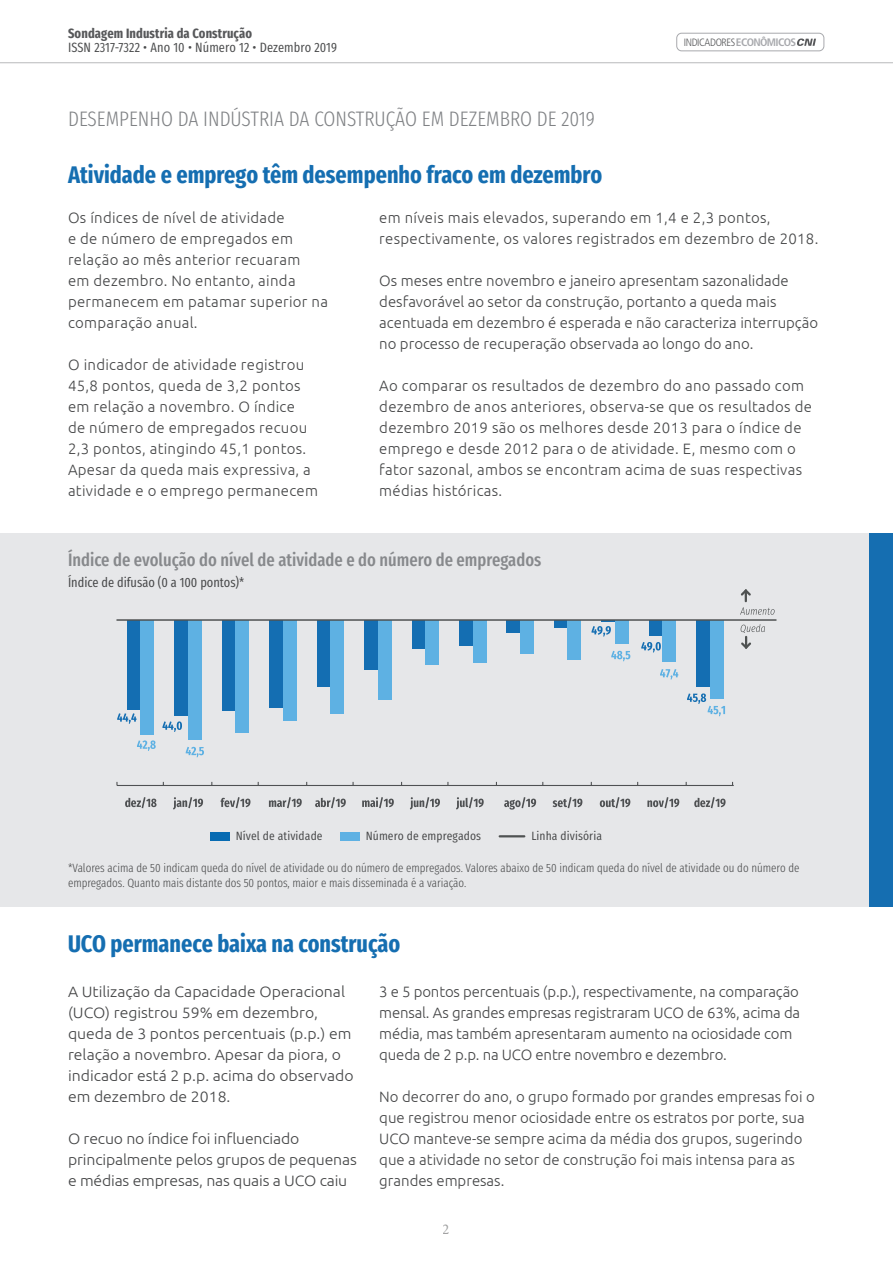
<style>
.page{position:relative;width:893px;height:1263px;background:#fff}
.page>*{position:absolute;margin:0;border:0;box-sizing:border-box;transform-origin:0 0}
.Titulo_da_capa{font:700 24px "Fira Sans Compressed";color:#156eb1}
.t1{font:300 21px "Fira Sans Compressed";color:#808285}
.Titulo_do_grafico{font:500 18px "Fira Sans Compressed";color:#87898c}
.Texto_corrido{font:300 15px/21px "Ubuntu";letter-spacing:.02em;color:#454647}
.Texto_corrido-2{font:300 15px/21px "Ubuntu";color:#454647}
.Texto_corrido-3{font:300 15px/21px "Ubuntu";color:#454647;scale:1.06 1}
.t2{font:15px "Minion Pro";color:#454647}
.t3{font:13.5px "Fira Sans Compressed";letter-spacing:.01em;color:#4b4c4d}
.t4{font:700 13.5px "Fira Sans Compressed";letter-spacing:.01em;color:#57585a}
.Subtitulo_do_grafico{font:13.5px "Fira Sans Compressed";color:#454647}
.t5{font:300 12px/15px "Fira Sans Compressed";color:#454647}
.Grafico_legenda{font:12px "Fira Sans Condensed";letter-spacing:.01em;color:#454647}
.t6{font:300 condensed 10.65px "Frutiger LT Pro";letter-spacing:-.035em;color:#57585a}
.s1{font-weight:700;font-size:10.8px;color:#a8a9ad}
</style>
<div class="page">
<hr style="left:0;top:62px;width:893px;height:1px;background:#808285">
<div style="left:676px;top:33px;width:148px;height:18px;border:1px solid #a8a9ad;border-radius:5px"></div>
<svg style="left:797px;top:39px;width:19px;height:7px"></svg>
<div style="left:0;top:534px;width:893px;height:373px;background:#e6e7e9"></div>
<div style="left:870px;top:534px;width:23px;height:373px;background:#156eb1"></div>
<div style="left:210px;top:832px;width:20px;height:8px;background:#076bb2"></div>
<div style="left:340px;top:832px;width:20px;height:8px;background:#5eb1e3"></div>
<hr style="left:500px;top:835px;width:24px;height:2px;background:#4f5252">
<div style="left:127px;top:620px;width:14px;height:89px;background:#146eb2"></div>
<div style="left:222px;top:620px;width:14px;height:91px;background:#146eb2"></div>
<div style="left:317px;top:620px;width:13px;height:67px;background:#146eb2"></div>
<div style="left:412px;top:620px;width:13px;height:29px;background:#146eb2"></div>
<div style="left:507px;top:620px;width:13px;height:13px;background:#146eb2"></div>
<div style="left:696px;top:620px;width:14px;height:67px;background:#146eb2"></div>
<div style="left:141px;top:620px;width:13px;height:115px;background:#5eb1e3"></div>
<div style="left:175px;top:620px;width:13px;height:95px;background:#146eb2"></div>
<div style="left:188px;top:620px;width:14px;height:119px;background:#5eb1e3"></div>
<div style="left:236px;top:620px;width:13px;height:113px;background:#5eb1e3"></div>
<div style="left:269px;top:620px;width:14px;height:88px;background:#146eb2"></div>
<div style="left:283px;top:620px;width:14px;height:100px;background:#5eb1e3"></div>
<div style="left:330px;top:620px;width:14px;height:94px;background:#5eb1e3"></div>
<div style="left:364px;top:620px;width:14px;height:49px;background:#146eb2"></div>
<div style="left:378px;top:620px;width:13px;height:80px;background:#5eb1e3"></div>
<div style="left:425px;top:620px;width:14px;height:45px;background:#5eb1e3"></div>
<div style="left:459px;top:620px;width:14px;height:25px;background:#146eb2"></div>
<div style="left:473px;top:620px;width:13px;height:43px;background:#5eb1e3"></div>
<div style="left:520px;top:620px;width:14px;height:33px;background:#5eb1e3"></div>
<div style="left:554px;top:620px;width:14px;height:8px;background:#146eb2"></div>
<div style="left:568px;top:620px;width:13px;height:40px;background:#5eb1e3"></div>
<div style="left:615px;top:620px;width:14px;height:24px;background:#5eb1e3"></div>
<div style="left:649px;top:620px;width:13px;height:16px;background:#146eb2"></div>
<div style="left:662px;top:620px;width:14px;height:41px;background:#5eb1e3"></div>
<div style="left:710px;top:620px;width:13px;height:78px;background:#5eb1e3"></div>
<hr style="left:117px;top:785px;width:617px;height:1px;background:#4f5153">
<svg style="left:162px;top:721px;width:20px;height:11px"></svg>
<svg style="left:117px;top:713px;width:20px;height:11px"></svg>
<svg style="left:186px;top:747px;width:18px;height:10px"></svg>
<svg style="left:137px;top:740px;width:19px;height:11px"></svg>
<svg style="left:660px;top:669px;width:18px;height:10px"></svg>
<svg style="left:611px;top:651px;width:19px;height:10px"></svg>
<svg style="left:641px;top:642px;width:20px;height:10px"></svg>
<svg style="left:591px;top:621px;width:24px;height:15px"></svg>
<svg style="left:687px;top:693px;width:38px;height:23px"></svg>
<svg style="left:125px;top:797px;width:32px;height:11px"></svg>
<svg style="left:173px;top:797px;width:30px;height:12px"></svg>
<svg style="left:269px;top:797px;width:33px;height:11px"></svg>
<svg style="left:221px;top:797px;width:29px;height:11px"></svg>
<svg style="left:315px;top:797px;width:31px;height:11px"></svg>
<svg style="left:362px;top:797px;width:32px;height:11px"></svg>
<svg style="left:456px;top:797px;width:28px;height:12px"></svg>
<svg style="left:552px;top:797px;width:30px;height:11px"></svg>
<svg style="left:410px;top:797px;width:30px;height:12px"></svg>
<svg style="left:504px;top:797px;width:32px;height:12px"></svg>
<svg style="left:600px;top:797px;width:30px;height:11px"></svg>
<svg style="left:647px;top:797px;width:32px;height:11px"></svg>
<svg style="left:694px;top:797px;width:32px;height:11px"></svg>
<hr style="left:117px;top:619px;width:659px;height:2px;background:#4f5252">
<svg style="left:740px;top:589px;width:35px;height:26px"></svg>
<svg style="left:741px;top:624px;width:24px;height:25px"></svg>
<p class="t4" style="left:68px;top:22px;width:186px">Sondagem Industria da Construção</p>
<p class="t3" style="left:68px;top:37px;width:271px">ISSN 2317-7322 • Ano 10 • Número 12 • Dezembro 2019</p>
<p class="t1" style="left:68px;top:104px;width:528px">DESEMPENHO DA INDÚSTRIA DA CONSTRUÇÃO EM DEZEMBRO DE 2019</p>
<p class="t6" style="left:684px;top:36px;width:114px">INDICADORES<span class="s1">ECONÔMICOS</span></p>
<p class="Titulo_da_capa" style="left:68px;top:154px;width:536px">Atividade e emprego têm desempenho fraco em dezembro</p>
<p class="Texto_corrido" style="left:379px;top:206px;width:441px">em níveis mais elevados, superando em 1,4 e 2,3 pontos, respectivamente, os valores registrados em dezembro de 2018.</p>
<p class="Texto_corrido-2" style="left:379px;top:269px;width:440px">Os meses entre novembro e janeiro apresentam sazonalidade desfavorável ao setor da construção, portanto a queda mais acentuada em dezembro é esperada e não caracteriza interrupção no processo de recuperação observada ao longo do ano.</p>
<p class="Texto_corrido" style="left:379px;top:374px;width:434px">Ao comparar os resultados de dezembro do ano passado com dezembro de anos anteriores, observa-se que os resultados de dezembro 2019 são os melhores desde 2013 para o índice de emprego e desde 2012 para o de atividade. E, mesmo com o fator sazonal, ambos se encontram acima de suas respectivas médias históricas.</p>
<p class="Texto_corrido" style="left:68px;top:206px;width:262px">Os índices de nível de atividade<br>e de número de empregados em relação ao mês anterior recuaram<br>em dezembro. No entanto, ainda permanecem em patamar superior na comparação anual.</p>
<p class="Texto_corrido" style="left:68px;top:353px;width:252px">O indicador de atividade registrou 45,8 pontos, queda de 3,2 pontos em relação a novembro. O índice<br>de número de empregados recuou 2,3 pontos, atingindo 45,1 pontos.<br>Apesar da queda mais expressiva, a atividade e o emprego permanecem</p>
<p class="Titulo_do_grafico" style="left:68px;top:546px;width:475px">Índice de evolução do nível de atividade e do número de empregados</p>
<p class="Subtitulo_do_grafico" style="left:68px;top:572px;width:178px">Índice de difusão (0 a 100 pontos)*</p>
<p class="Grafico_legenda" style="left:236px;top:825px;width:88px">Nível de atividade</p>
<p class="Grafico_legenda" style="left:366px;top:825px;width:117px">Número de empregados</p>
<p class="Grafico_legenda" style="left:531px;top:825px;width:72px">Linha divisória</p>
<p class="t5" style="left:68px;top:860px;width:733px">*Valores acima de 50 indicam queda do nível de atividade ou do número de empregados. Valores abaixo de 50 indicam queda do nível de atividade ou do número de empregados. Quanto mais distante dos 50 pontos, maior e mais disseminada é a variação.</p>
<p class="Titulo_da_capa" style="left:68px;top:923px;width:334px">UCO permanece baixa na construção</p>
<p class="Texto_corrido-2" style="left:379px;top:981px;width:422px">3 e 5 pontos percentuais (p.p.), respectivamente, na comparação mensal. As grandes empresas registraram UCO de 63%, acima da média, mas também apresentaram aumento na ociosidade com queda de 2 p.p. na UCO entre novembro e dezembro.</p>
<p class="Texto_corrido-2" style="left:379px;top:1086px;width:437px">No decorrer do ano, o grupo formado por grandes empresas foi o que registrou menor ociosidade entre os estratos por porte, sua UCO manteve-se sempre acima da média dos grupos, sugerindo que a atividade no setor de construção foi mais intensa para as grandes empresas.</p>
<p class="Texto_corrido-3" style="left:68px;top:981px;width:271px">A Utilização da Capacidade Operacional (UCO) registrou 59% em dezembro, queda de 3 pontos percentuais (p.p.) em relação a novembro. Apesar da piora, o indicador está 2 p.p. acima do observado em dezembro de 2018.</p>
<p class="Texto_corrido-3" style="left:68px;top:1128px;width:274px">O recuo no índice foi influenciado principalmente pelos grupos de pequenas e médias empresas, nas quais a UCO caiu</p>
<p class="t2" style="left:443px;top:1219px;width:9px">2</p>
</div>
